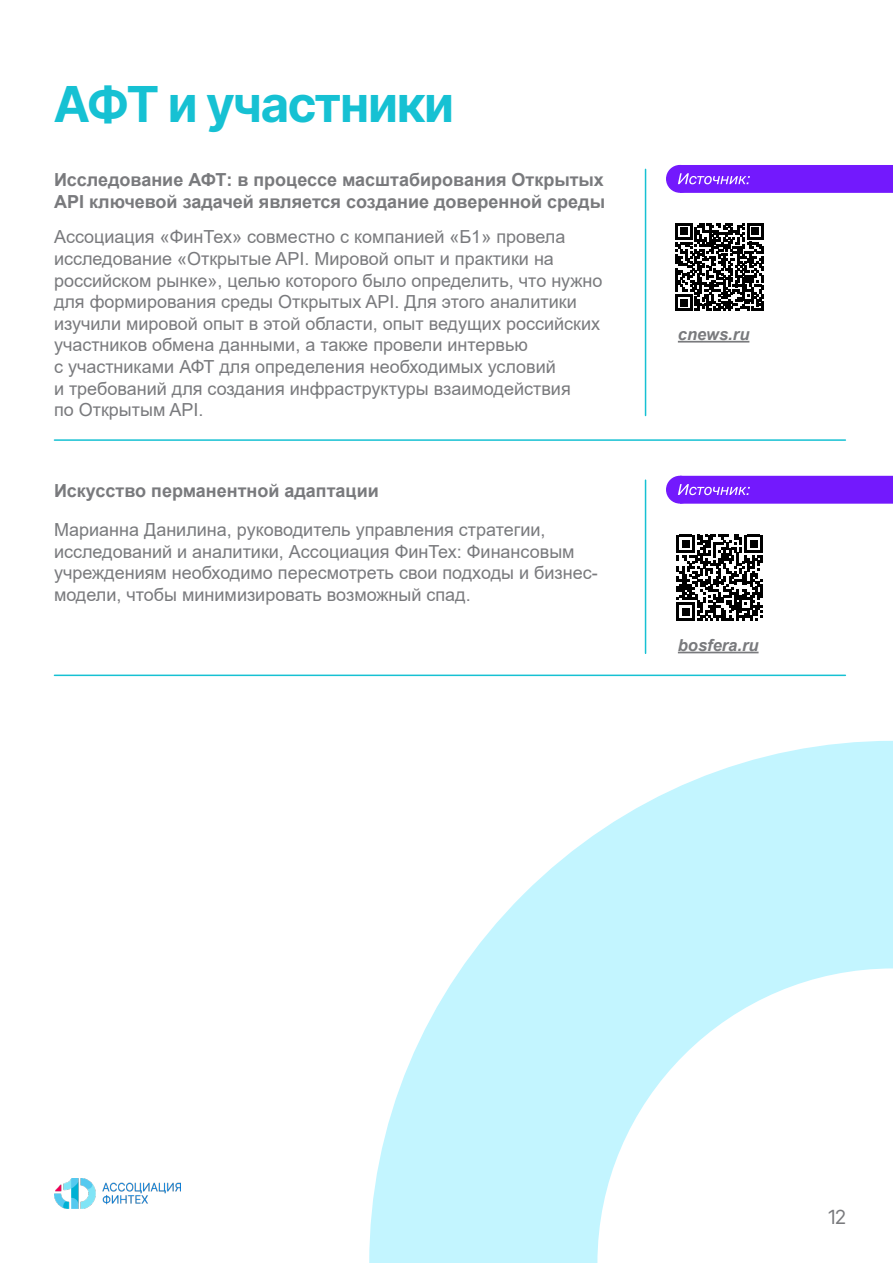
<style>
.page{position:relative;width:893px;height:1263px;background:#fff}
.page>*{position:absolute;margin:0;border:0;box-sizing:border-box;transform-origin:0 0}
.t1{font:700 49.5px "Inter Tight";color:#16c1d3}
.t2{font:19.5px "Inter Tight";color:#797a7d}
.t3{font:18px/21.6px "Arial";color:#797a7d}
.t4{font:700 18px/21.6px "Arial";color:#797a7d}
.t5{font:italic 700 16.5px "Arial";color:#797a7d}
</style>
<div class="page">
<img style="left:54px;top:1179px;width:126px;height:30px">
<div style="left:681px;top:166px;width:211px;height:26px;background:#7319fd"></div>
<div style="left:680px;top:165px;width:213px;height:28px;border:2px solid #7319fd"></div>
<div style="left:667px;top:166px;width:26px;height:26px;background:#7319fd;border-radius:50%"></div>
<div style="left:666px;top:165px;width:28px;height:28px;border:2px solid #7319fd;border-radius:50%"></div>
<svg style="left:678px;top:173px;width:72px;height:11px"></svg>
<hr style="left:678px;top:341px;width:71px;height:2px;background:#797a7d">
<svg style="left:676px;top:223px;width:88px;height:88px"></svg>
<hr style="left:645px;top:169px;width:1px;height:246px;background:#16c1d3">
<div style="left:681px;top:476px;width:211px;height:27px;background:#7319fd"></div>
<div style="left:680px;top:476px;width:213px;height:28px;border:2px solid #7319fd"></div>
<div style="left:667px;top:476px;width:26px;height:27px;background:#7319fd;border-radius:50%"></div>
<div style="left:666px;top:476px;width:28px;height:28px;border:2px solid #7319fd;border-radius:50%"></div>
<svg style="left:678px;top:484px;width:72px;height:11px"></svg>
<hr style="left:678px;top:652px;width:81px;height:1px;background:#797a7d">
<svg style="left:677px;top:535px;width:86px;height:86px"></svg>
<hr style="left:645px;top:480px;width:1px;height:173px;background:#16c1d3">
<hr style="left:54px;top:439px;width:791px;height:2px;background:#16c1d3">
<hr style="left:54px;top:674px;width:791px;height:2px;background:#16c1d3">
<svg style="left:369px;top:741px;width:524px;height:522px;fill:#c3f5ff"></svg>
<h1 class="t1" style="left:54px;top:68px;width:401px">АФТ и участники</h1>
<p class="t4" style="left:54px;top:169px;width:553px">Исследование АФТ: в процессе масштабирования Открытых<br>API ключевой задачей является создание доверенной среды</p>
<p class="t3" style="left:54px;top:226px;width:550px">Ассоциация «ФинТех» совместно с компанией «Б1» провела исследование «Открытые API. Мировой опыт и практики на российском рынке», целью которого было определить, что нужно для формирования среды Открытых API. Для этого аналитики изучили мировой опыт в этой области, опыт ведущих российских участников обмена данными, а также провели интервью<br>с участниками АФТ для определения необходимых условий<br>и требований для создания инфраструктуры взаимодействия<br>по Открытым API.</p>
<p class="t4" style="left:54px;top:480px;width:326px">Искусство перманентной адаптации</p>
<p class="t3" style="left:54px;top:519px;width:545px">Марианна Данилина, руководитель управления стратегии, исследований и аналитики, Ассоциация ФинТех: Финансовым учреждениям необходимо пересмотреть свои подходы и бизнес&shy;модели, чтобы минимизировать возможный спад.</p>
<p class="t5" style="left:678px;top:323px;width:73px">cnews.ru</p>
<p class="t5" style="left:678px;top:634px;width:82px">bosfera.ru</p>
<p class="t2" style="left:828px;top:1202px;width:19px">12</p>
</div>
